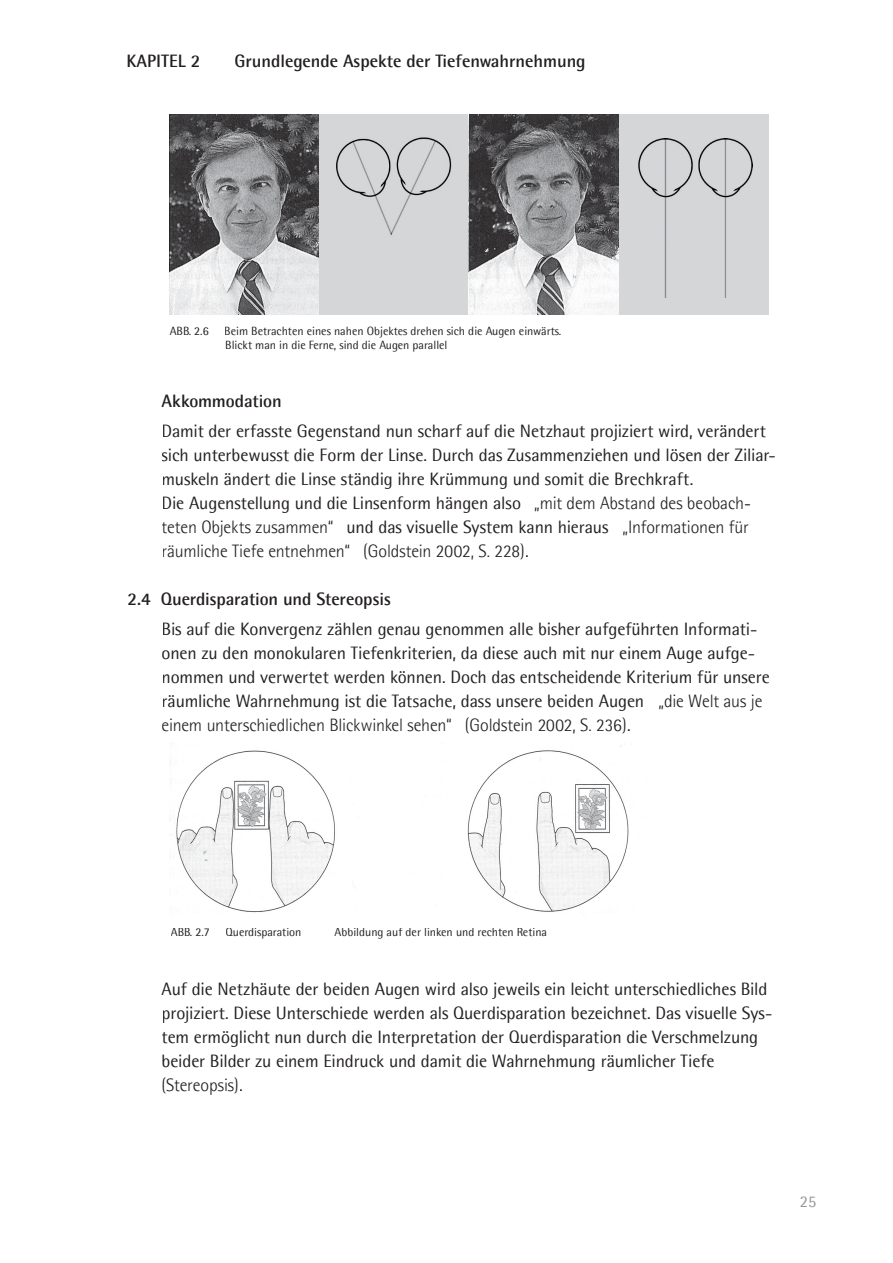
<style>
.page{position:relative;width:893px;height:1263px;background:#fff}
.page>*{position:absolute;margin:0;border:0;box-sizing:border-box;transform-origin:0 0}
.t1{font:18px/24px "Agfa Rotis Semisans";letter-spacing:-.01em;color:#231f20}
.t2{font:700 18px "Agfa Rotis Semisans";color:#231f20}
.t3{font:16.5px "Agfa Rotis Semisans";color:#97999c}
.t4{font:12px/13.5px "Agfa Rotis Semisans";color:#231f20}
.s1{font-weight:300}
</style>
<div class="page">
<img style="left:169px;top:744px;width:460px;height:169px">
<img style="left:169px;top:115px;width:150px;height:200px">
<div style="left:319px;top:114px;width:149px;height:201px;background:#d5d6d8"></div>
<img style="left:336px;top:137px;width:116px;height:98px">
<div style="left:619px;top:114px;width:150px;height:201px;background:#d5d6d8"></div>
<img style="left:638px;top:138px;width:114px;height:159px">
<img style="left:468px;top:115px;width:150px;height:200px">
<p class="t2" style="left:126px;top:50px;width:76px">KAPITEL 2</p>
<p class="t2" style="left:234px;top:50px;width:352px">Grundlegende Aspekte der Tiefenwahrnehmung</p>
<p class="t4" style="left:170px;top:324px;width:40px">ABB. 2.6</p>
<p class="t4" style="left:224px;top:324px;width:338px">Beim Betrachten eines nahen Objektes drehen sich die Augen einwärts.<br>Blickt man in die Ferne, sind die Augen parallel</p>
<p class="t2" style="left:162px;top:390px;width:122px">Akkommodation</p>
<p class="t1" style="left:162px;top:419px;width:616px">Damit der erfasste Gegenstand nun scharf auf die Netzhaut projiziert wird, verändert sich unterbewusst die Form der Linse. Durch das Zusammenziehen und lösen der Ziliar&shy;muskeln ändert die Linse ständig ihre Krümmung und somit die Brechkraft.<br>Die Augenstellung und die Linsenform hängen also <span class="s1">„mit dem Abstand des beobach&shy;teten Objekts zusammen“</span> und das visuelle System kann hieraus <span class="s1">„Informationen für räumliche Tiefe entnehmen“ (Goldstein 2002, S. 228)</span>.</p>
<p class="t2" style="left:128px;top:588px;width:265px">2.4 Querdisparation und Stereopsis</p>
<p class="t1" style="left:162px;top:617px;width:610px">Bis auf die Konvergenz zählen genau genommen alle bisher aufgeführten Informati&shy;onen zu den monokularen Tiefenkriterien, da diese auch mit nur einem Auge aufge&shy;nommen und verwertet werden können. Doch das entscheidende Kriterium für unsere räumliche Wahrnehmung ist die Tatsache, dass unsere beiden Augen <span class="s1">„die Welt aus je einem unterschiedlichen Blickwinkel sehen“ (Goldstein 2002, S. 236)</span>.</p>
<p class="t4" style="left:171px;top:925px;width:40px">ABB. 2.7</p>
<p class="t4" style="left:225px;top:925px;width:78px">Querdisparation</p>
<p class="t4" style="left:334px;top:925px;width:214px">Abbildung auf der linken und rechten Retina</p>
<p class="t1" style="left:162px;top:977px;width:612px">Auf die Netzhäute der beiden Augen wird also jeweils ein leicht unterschiedliches Bild projiziert. Diese Unterschiede werden als Querdisparation bezeichnet. Das visuelle Sys&shy;tem ermöglicht nun durch die Interpretation der Querdisparation die Verschmelzung beider Bilder zu einem Eindruck und damit die Wahrnehmung räumlicher Tiefe <span class="s1">(Stereopsis)</span>.</p>
<p class="t3" style="left:800px;top:1191px;width:18px">25</p>
</div>
